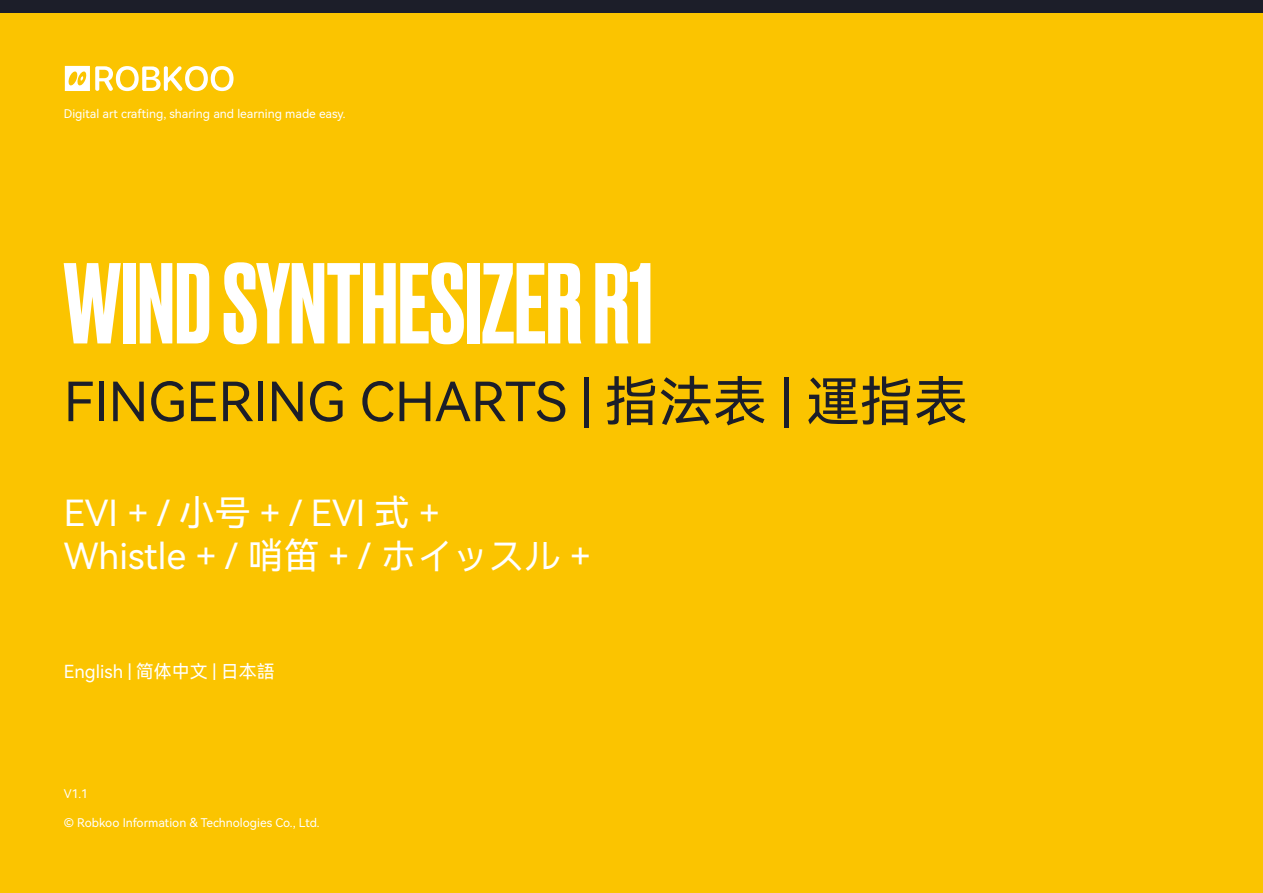
<style>
.page{position:relative;width:1263px;height:893px;background:#fff}
.page>*{position:absolute;margin:0;border:0;box-sizing:border-box;transform-origin:0 0}
.t1{font:500 108px "Druk Trial";color:#fff}
.t2{font:54px "Harmony OS Sans SC";color:#1c1e29}
.t3{font:36px/43.2px "Harmony OS Sans SC";color:#fff}
.t4{font:18px "Harmony OS Sans SC";color:#fff}
.t5{font:12px "Harmony OS Sans SC";color:#fff}
</style>
<div class="page">
<div style="left:0;top:13px;width:1263px;height:880px;background:#fbc400"></div>
<div style="left:0;top:0;width:1263px;height:13px;background:#1c1e29"></div>
<p class="t5" style="left:64px;top:105px;width:283px">Digital art crafting, sharing and learning made easy.</p>
<h1 class="t1" style="left:64px;top:262px;width:591px">WIND SYNTHESIZER R1</h1>
<h2 class="t2" style="left:64px;top:364px;width:905px">FINGERING CHARTS | 指法表 | 運指表</h2>
<h3 class="t3" style="left:64px;top:490px;width:528px">EVI + / 小号 + / EVI 式 +<br>Whistle + / 哨笛 + / ホイッスル +</h3>
<h3 class="t4" style="left:64px;top:659px;width:213px">English | 简体中文 | 日本語</h3>
<p class="t5" style="left:64px;top:785px;width:26px">V1.1</p>
<p class="t5" style="left:64px;top:814px;width:257px">© Robkoo Information &amp; Technologies Co., Ltd.</p>
</div>
